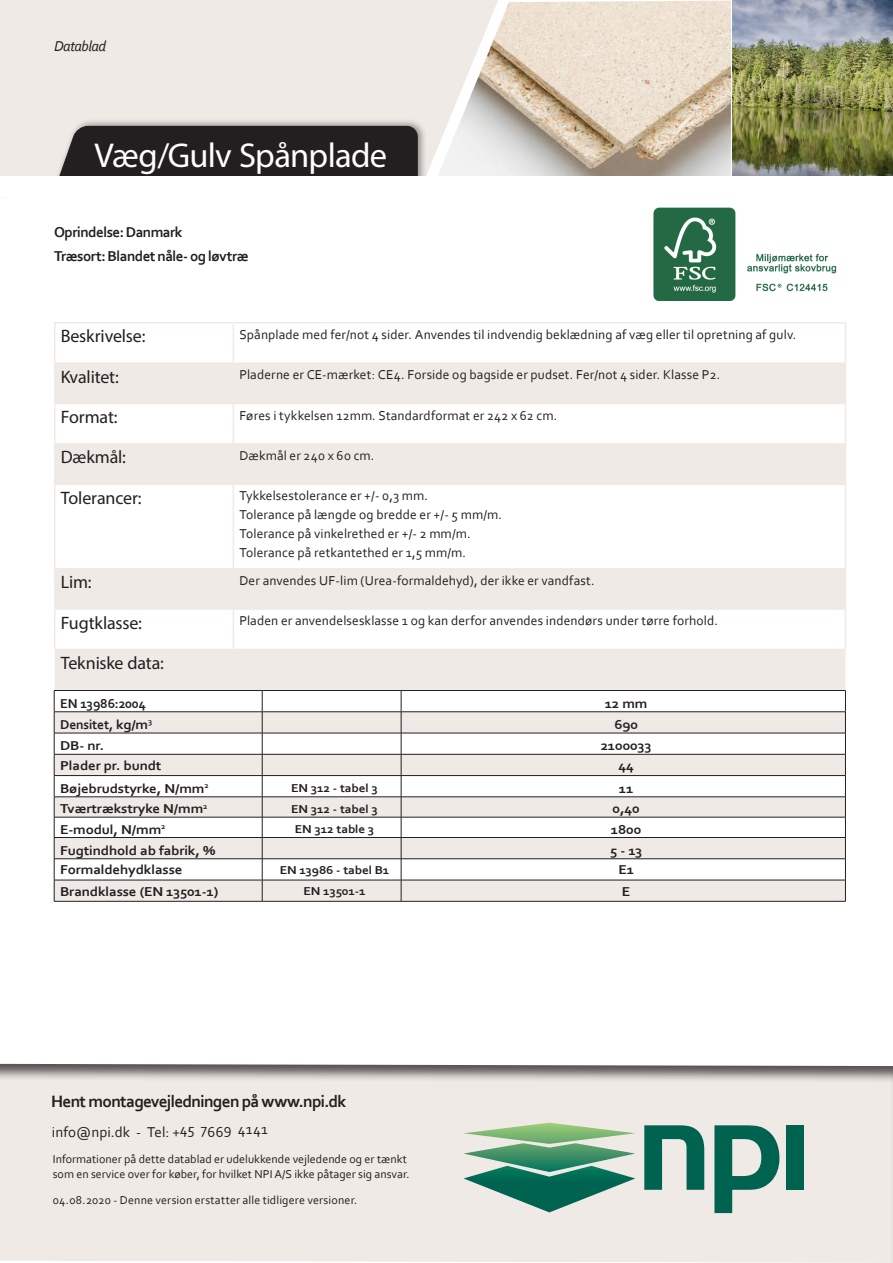
<style>
.page{position:relative;width:893px;height:1263px;background:#fff}
.page>*{position:absolute;margin:0;border:0;box-sizing:border-box;transform-origin:0 0}
.Normal{font:34.65px "Myriad Pro";letter-spacing:-.02em;color:#fff}
.t1{font:18px "Myriad Pro";letter-spacing:-.01em;color:#231f20}
.t2{font:700 17.25px "Corbel";letter-spacing:-.04em;color:#231f20}
.t3{font:700 15px "Corbel";letter-spacing:-.03em;color:#231f20}
.t4{font:15px "Corbel";letter-spacing:.005em;color:#231f20}
.t5{font:italic 15px "Corbel";letter-spacing:-.04em;color:#231f20}
.t6{font:13.5px "Corbel";letter-spacing:.01em;color:#231f20}
.Brød{font:700 13.5px "Corbel";letter-spacing:-.01em;color:#231f20;scale:1.1 1}
.Brød-2{font:700 13.5px "Corbel";letter-spacing:-.01em;color:#231f20}
.t7{font:12px "Corbel";color:#231f20}
.Brød-3{font:700 12px "Corbel";letter-spacing:-.01em;color:#231f20;scale:1.1 1}
</style>
<div class="page">
<div style="left:0;top:0;width:509px;height:179px;background:#f0eae7"></div>
<div style="left:0;top:1061px;width:893px;height:202px;background:#231f20;opacity:.75"></div>
<svg style="left:428px;top:0;width:303px;height:176px"></svg>
<div style="left:51px;top:118px;width:377px;height:87px;background:#231f20;opacity:.45"></div>
<div style="left:52px;top:125px;width:366px;height:51px;background:#231f20"></div>
<svg style="left:55px;top:364px;width:790px;height:326px;fill:#f0eae7"></svg>
<svg style="left:56px;top:610px;width:789px;height:39px"></svg>
<hr style="left:54px;top:322px;width:179px;height:1px;background:#f0eae7">
<hr style="left:54px;top:323px;width:2px;height:39px;background:#f0eae7">
<hr style="left:233px;top:322px;width:613px;height:1px;background:#f0eae7">
<hr style="left:233px;top:323px;width:1px;height:39px;background:#f0eae7">
<hr style="left:845px;top:323px;width:1px;height:39px;background:#f0eae7">
<hr style="left:54px;top:362px;width:179px;height:2px;background:#f0eae7">
<hr style="left:54px;top:364px;width:2px;height:39px;background:#f0eae7">
<hr style="left:233px;top:362px;width:613px;height:2px;background:#f0eae7">
<hr style="left:233px;top:364px;width:1px;height:39px;background:#f0eae7">
<hr style="left:845px;top:364px;width:1px;height:39px;background:#f0eae7">
<hr style="left:54px;top:403px;width:179px;height:1px;background:#f0eae7">
<hr style="left:54px;top:404px;width:2px;height:39px;background:#f0eae7">
<hr style="left:233px;top:403px;width:613px;height:1px;background:#f0eae7">
<hr style="left:233px;top:404px;width:1px;height:39px;background:#f0eae7">
<hr style="left:845px;top:404px;width:1px;height:39px;background:#f0eae7">
<hr style="left:54px;top:443px;width:179px;height:2px;background:#f0eae7">
<hr style="left:54px;top:445px;width:2px;height:39px;background:#f0eae7">
<hr style="left:233px;top:443px;width:613px;height:2px;background:#f0eae7">
<hr style="left:233px;top:445px;width:1px;height:39px;background:#f0eae7">
<hr style="left:845px;top:445px;width:1px;height:39px;background:#f0eae7">
<hr style="left:54px;top:484px;width:179px;height:1px;background:#f0eae7">
<hr style="left:54px;top:485px;width:2px;height:83px;background:#f0eae7">
<hr style="left:233px;top:484px;width:613px;height:1px;background:#f0eae7">
<hr style="left:233px;top:485px;width:1px;height:83px;background:#f0eae7">
<hr style="left:845px;top:485px;width:1px;height:83px;background:#f0eae7">
<hr style="left:54px;top:568px;width:179px;height:1px;background:#f0eae7">
<hr style="left:54px;top:569px;width:2px;height:39px;background:#f0eae7">
<hr style="left:233px;top:568px;width:613px;height:1px;background:#f0eae7">
<hr style="left:233px;top:569px;width:1px;height:39px;background:#f0eae7">
<hr style="left:845px;top:569px;width:1px;height:39px;background:#f0eae7">
<hr style="left:54px;top:608px;width:179px;height:2px;background:#f0eae7">
<hr style="left:54px;top:610px;width:2px;height:39px;background:#f0eae7">
<hr style="left:233px;top:608px;width:613px;height:2px;background:#f0eae7">
<hr style="left:233px;top:610px;width:1px;height:39px;background:#f0eae7">
<hr style="left:845px;top:610px;width:1px;height:39px;background:#f0eae7">
<hr style="left:54px;top:649px;width:179px;height:1px;background:#f0eae7">
<hr style="left:233px;top:649px;width:613px;height:1px;background:#f0eae7">
<hr style="left:262px;top:901px;width:139px;height:1px;background:#231f20">
<hr style="left:401px;top:901px;width:445px;height:1px;background:#231f20">
<hr style="left:54px;top:901px;width:208px;height:1px;background:#231f20">
<svg style="left:54px;top:690px;width:792px;height:211px"></svg>
<img style="left:732px;top:0;width:161px;height:176px">
<svg style="left:463px;top:1123px;width:172px;height:89px;background:#83b19b"></svg>
<svg style="left:644px;top:1125px;width:60px;height:65px;background:#549285"></svg>
<svg style="left:714px;top:1125px;width:65px;height:88px;background:#669c90"></svg>
<div style="left:786px;top:1125px;width:18px;height:65px;background:#006350"></div>
<img style="left:653px;top:208px;width:183px;height:93px">
<div style="left:0;top:176px;width:893px;height:30px;background:#fff"></div>
<p class="t5" style="left:54px;top:37px;width:54px">Datablad</p>
<p class="Normal" style="left:95px;top:134px;width:294px">Væg/Gulv Spånplade</p>
<p class="t3" style="left:54px;top:223px;width:130px">Oprindelse: Danmark</p>
<p class="t3" style="left:54px;top:247px;width:196px">Træsort: Blandet nåle- og løvtræ</p>
<p class="t1" style="left:61px;top:325px;width:86px">Beskrivelse:</p>
<p class="t6" style="left:239px;top:326px;width:558px">Spånplade med fer/not 4 sider. Anvendes til indvendig beklædning af væg eller til opretning af gulv.</p>
<p class="t1" style="left:61px;top:365px;width:60px">Kvalitet:</p>
<p class="t6" style="left:239px;top:366px;width:482px">Pladerne er CE-mærket: CE4. Forside og bagside er pudset. Fer/not 4 sider. Klasse P2.</p>
<p class="t1" style="left:61px;top:406px;width:58px">Format:</p>
<p class="t6" style="left:239px;top:407px;width:320px">Føres i tykkelsen 12mm. Standardformat er 242 x 62 cm.</p>
<p class="t1" style="left:61px;top:446px;width:67px">Dækmål:</p>
<p class="t6" style="left:239px;top:447px;width:137px">Dækmål er 240 x 60 cm.</p>
<p class="t1" style="left:61px;top:487px;width:82px">Tolerancer:</p>
<p class="t6" style="left:239px;top:487px;width:190px">Tykkelsestolerance er +/- 0,3 mm.</p>
<p class="t6" style="left:239px;top:506px;width:264px">Tolerance på længde og bredde er +/- 5 mm/m.</p>
<p class="t6" style="left:239px;top:525px;width:233px">Tolerance på vinkelrethed er +/- 2 mm/m.</p>
<p class="t6" style="left:239px;top:544px;width:228px">Tolerance på retkantethed er 1,5 mm/m.</p>
<p class="t1" style="left:61px;top:571px;width:32px">Lim:</p>
<p class="t6" style="left:239px;top:572px;width:357px">Der anvendes UF-lim (Urea-formaldehyd), der ikke er vandfast.</p>
<p class="t1" style="left:61px;top:611px;width:83px">Fugtklasse:</p>
<p class="t6" style="left:239px;top:612px;width:480px">Pladen er anvendelsesklasse 1 og kan derfor anvendes indendørs under tørre forhold.</p>
<p class="t1" style="left:61px;top:652px;width:105px">Tekniske data:</p>
<p class="Brød-2" style="left:60px;top:695px;width:87px">EN 13986:2004</p>
<p class="Brød" style="left:605px;top:695px;width:40px">12 mm</p>
<p class="Brød-2" style="left:60px;top:716px;width:94px">Densitet, kg/m<sup>3</sup></p>
<p class="Brød" style="left:614px;top:716px;width:23px">690</p>
<p class="Brød" style="left:60px;top:737px;width:41px">DB- nr.</p>
<p class="Brød" style="left:601px;top:737px;width:48px">2100033</p>
<p class="Brød" style="left:60px;top:757px;width:94px">Plader pr. bundt</p>
<p class="Brød" style="left:618px;top:757px;width:16px">44</p>
<p class="Brød" style="left:60px;top:780px;width:136px">Bøjebrudstyrke, N/mm<sup>2</sup></p>
<p class="Brød-3" style="left:291px;top:781px;width:80px">EN 312 - tabel 3</p>
<p class="Brød" style="left:619px;top:780px;width:15px">11</p>
<p class="Brød" style="left:60px;top:800px;width:135px">Tværtrækstryke N/mm<sup>2</sup></p>
<p class="Brød-3" style="left:291px;top:801px;width:80px">EN 312 - tabel 3</p>
<p class="Brød" style="left:612px;top:800px;width:26px">0,40</p>
<p class="Brød" style="left:60px;top:821px;width:97px">E-modul, N/mm<sup>2</sup></p>
<p class="Brød-3" style="left:295px;top:822px;width:74px">EN 312 table 3</p>
<p class="Brød" style="left:611px;top:821px;width:29px">1800</p>
<p class="Brød" style="left:60px;top:842px;width:143px">Fugtindhold ab fabrik, %</p>
<p class="Brød" style="left:610px;top:842px;width:31px">5 - 13</p>
<p class="Brød" style="left:60px;top:861px;width:113px">Formaldehydklasse</p>
<p class="Brød-3" style="left:280px;top:862px;width:101px">EN 13986 - tabel B1</p>
<p class="Brød" style="left:618px;top:861px;width:16px">E1</p>
<p class="Brød" style="left:60px;top:883px;width:145px">Brandklasse (EN 13501-1)</p>
<p class="Brød-3" style="left:304px;top:884px;width:58px">EN 13501-1</p>
<p class="Brød" style="left:622px;top:883px;width:9px">E</p>
<p class="t2" style="left:51px;top:1091px;width:297px">Hent montagevejledningen på www.npi.dk</p>
<p class="t4" style="left:52px;top:1123px;width:217px">info@npi.dk - Tel: +45 7669 4141</p>
<p class="t7" style="left:53px;top:1152px;width:356px">Informationer på dette datablad er udelukkende vejledende og er tænkt</p>
<p class="t7" style="left:53px;top:1166px;width:358px">som en service over for køber, for hvilket NPI A/S ikke påtager sig ansvar.</p>
<p class="t7" style="left:53px;top:1192px;width:306px">04.08.2020 - Denne version erstatter alle tidligere versioner.</p>
</div>
